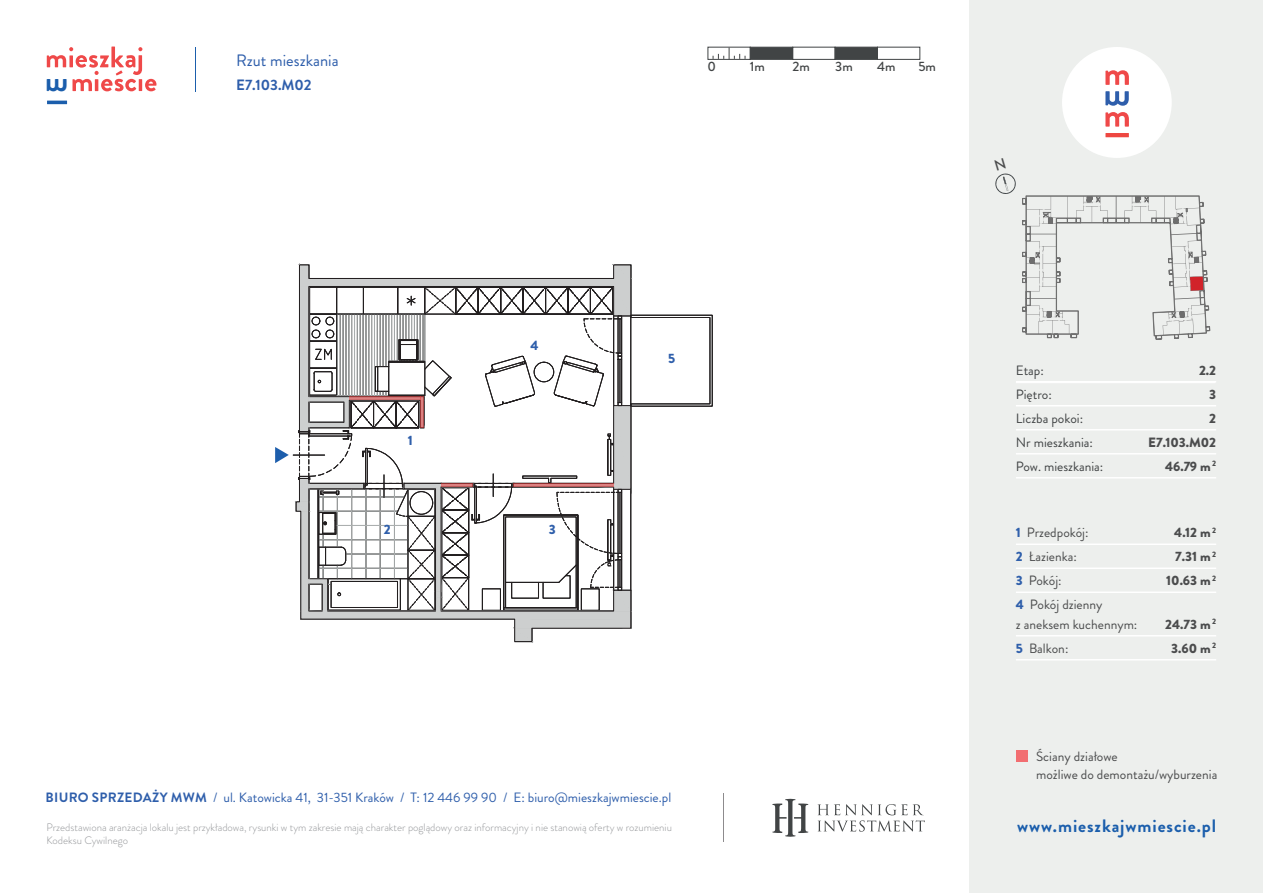
<style>
.page{position:relative;width:1263px;height:893px;background:#fff}
.page>*{position:absolute;margin:0;border:0;box-sizing:border-box;transform-origin:0 0}
.t1{font:700 18px "Brandon Grotesque";letter-spacing:.05em;color:#1b5eac}
.t2{font:16.5px "Brandon Grotesque";color:#2e5eab}
.t3{font:700 15px "Brandon Grotesque";color:#2e5eab}
.t4{font:13.5px/19.5px "Brandon Grotesque";color:#4b4c4d}
.t5{font:13.5px "Brandon Grotesque";color:#2e5eab}
.t6{font:900 13.5px "Brandon Grotesque";color:#4b4c4d}
.t7{font:13.5px "Brandon Grotesque";color:#414445}
.t8{font:500 13.5px "Brandon Grotesque";color:#414445}
.t9{font:900 13.5px "Brandon Grotesque";color:#2f5fab}
.t10{font:300 10.8px/12.9px "Brandon Grotesque";color:#939598}
.s1{font-weight:700}
.s2{font-weight:900;color:#2f5fab}
</style>
<div class="page">
<div style="left:970px;top:0;width:293px;height:893px;background:#edefed"></div>
<div style="left:1062px;top:47px;width:110px;height:111px;background:#fff;border-radius:50%"></div>
<svg style="left:1105px;top:112px;width:24px;height:15px"></svg>
<svg style="left:1105px;top:70px;width:24px;height:15px"></svg>
<svg style="left:1105px;top:91px;width:24px;height:15px"></svg>
<hr style="left:1105px;top:133px;width:24px;height:4px;background:#ee4741">
<hr style="left:1016px;top:381px;width:200px;height:1px;background:#fff">
<hr style="left:1016px;top:405px;width:200px;height:1px;background:#fff">
<hr style="left:1016px;top:429px;width:200px;height:1px;background:#fff">
<hr style="left:1016px;top:453px;width:200px;height:1px;background:#fff">
<hr style="left:1016px;top:477px;width:200px;height:1px;background:#fff">
<hr style="left:1016px;top:543px;width:200px;height:2px;background:#fff">
<hr style="left:1016px;top:567px;width:200px;height:2px;background:#fff">
<hr style="left:1016px;top:591px;width:200px;height:2px;background:#fff">
<hr style="left:1016px;top:635px;width:200px;height:1px;background:#fff">
<hr style="left:1016px;top:659px;width:200px;height:1px;background:#fff">
<hr style="left:1016px;top:382px;width:199px;height:1px;background:#fff">
<hr style="left:47px;top:101px;width:20px;height:3px;background:#1b5eac">
<hr style="left:195px;top:47px;width:1px;height:44px;background:#1b5eac">
<div style="left:707px;top:47px;width:44px;height:13px;border:1px solid #414445"></div>
<div style="left:792px;top:47px;width:43px;height:13px;border:1px solid #414445"></div>
<div style="left:750px;top:47px;width:43px;height:13px;background:#414445;border:1px solid #414445"></div>
<div style="left:835px;top:47px;width:43px;height:13px;background:#414445;border:1px solid #414445"></div>
<div style="left:877px;top:47px;width:43px;height:13px;border:1px solid #414445"></div>
<svg style="left:713px;top:48px;width:33px;height:11px"></svg>
<svg style="left:1022px;top:196px;width:188px;height:143px"></svg>
<svg style="left:772px;top:799px;width:36px;height:38px"></svg>
<svg style="left:817px;top:804px;width:108px;height:28px"></svg>
<hr style="left:723px;top:794px;width:1px;height:48px;background:#8d8b8d">
<hr style="left:293px;top:455px;width:32px;height:1px;background:#231f20">
<svg style="left:295px;top:264px;width:418px;height:365px"></svg>
<svg style="left:296px;top:478px;width:335px;height:164px"></svg>
<svg style="left:275px;top:447px;width:14px;height:16px"></svg>
<svg style="left:420px;top:397px;width:4px;height:31px"></svg>
<hr style="left:350px;top:397px;width:71px;height:3px;background:#ee3232">
<svg style="left:441px;top:483px;width:32px;height:4px"></svg>
<svg style="left:513px;top:483px;width:101px;height:4px"></svg>
<div style="left:1016px;top:750px;width:11px;height:11px;background:#f26e71"></div>
<svg style="left:47px;top:47px;width:109px;height:45px"></svg>
<svg style="left:995px;top:173px;width:21px;height:21px"></svg>
<h2 class="t2" style="left:236px;top:49px;width:104px">Rzut mieszkania</h2>
<h3 class="t3" style="left:236px;top:74px;width:77px">E7.103.M02</h3>
<p class="t8" style="left:707px;top:57px;width:10px">0</p>
<p class="t8" style="left:750px;top:57px;width:17px">1m</p>
<p class="t8" style="left:792px;top:57px;width:19px">2m</p>
<p class="t8" style="left:835px;top:57px;width:19px">3m</p>
<p class="t8" style="left:877px;top:57px;width:20px">4m</p>
<p class="t8" style="left:918px;top:57px;width:19px">5m</p>
<p class="t9" style="left:408px;top:431px;width:7px">1</p>
<p class="t9" style="left:531px;top:336px;width:10px">4</p>
<p class="t9" style="left:384px;top:520px;width:8px">2</p>
<p class="t9" style="left:549px;top:520px;width:8px">3</p>
<p class="t9" style="left:668px;top:349px;width:9px">5</p>
<p class="t5" style="left:46px;top:788px;width:627px"><span class="s1">BIURO SPRZEDAŻY MWM</span> / ul. Katowicka 41, 31-351 Kraków / T: 12 446 99 90 / E: biuro@mieszkajwmiescie.pl</p>
<p class="t10" style="left:47px;top:820px;width:627px">Przedstawiona aranżacja lokalu jest przykładowa, rysunki w tym zakresie mają charakter poglądowy oraz informacyjny i nie stanowią oferty w rozumieniu<br>Kodeksu Cywilnego</p>
<p class="t7" style="left:1016px;top:361px;width:30px">Etap:</p>
<p class="t6" style="left:1199px;top:360px;width:19px">2.2</p>
<p class="t7" style="left:1016px;top:385px;width:37px">Piętro:</p>
<p class="t6" style="left:1209px;top:384px;width:8px">3</p>
<p class="t7" style="left:1016px;top:409px;width:69px">Liczba pokoi:</p>
<p class="t6" style="left:1209px;top:408px;width:8px">2</p>
<p class="t7" style="left:1016px;top:433px;width:79px">Nr mieszkania:</p>
<p class="t6" style="left:1148px;top:432px;width:70px">E7.103.M02</p>
<p class="t7" style="left:1016px;top:457px;width:89px">Pow. mieszkania:</p>
<p class="t6" style="left:1165px;top:456px;width:53px">46.79 m <sup>2</sup></p>
<p class="t4" style="left:1016px;top:523px;width:74px"><span class="s2">1</span> Przedpokój:</p>
<p class="t6" style="left:1174px;top:523px;width:43px">4.12 m <sup>2</sup></p>
<p class="t4" style="left:1016px;top:547px;width:63px"><span class="s2">2</span> Łazienka:</p>
<p class="t6" style="left:1175px;top:547px;width:43px">7.31 m <sup>2</sup></p>
<p class="t4" style="left:1016px;top:571px;width:47px"><span class="s2">3</span> Pokój:</p>
<p class="t6" style="left:1166px;top:571px;width:51px">10.63 m <sup>2</sup></p>
<p class="t4" style="left:1016px;top:595px;width:123px"><span class="s2">4</span> Pokój dzienny<br>z aneksem kuchennym:</p>
<p class="t6" style="left:1165px;top:614px;width:53px">24.73 m <sup>2</sup></p>
<p class="t4" style="left:1016px;top:638px;width:54px"><span class="s2">5</span> Balkon:</p>
<p class="t6" style="left:1171px;top:638px;width:46px">3.60 m <sup>2</sup></p>
<p class="t4" style="left:1036px;top:748px;width:183px;line-height:18px">Ściany działowe<br>możliwe do demontażu/wyburzenia</p>
<h1 class="t1" style="left:1017px;top:813px;width:200px">www.mieszkajwmiescie.pl</h1>
</div>
